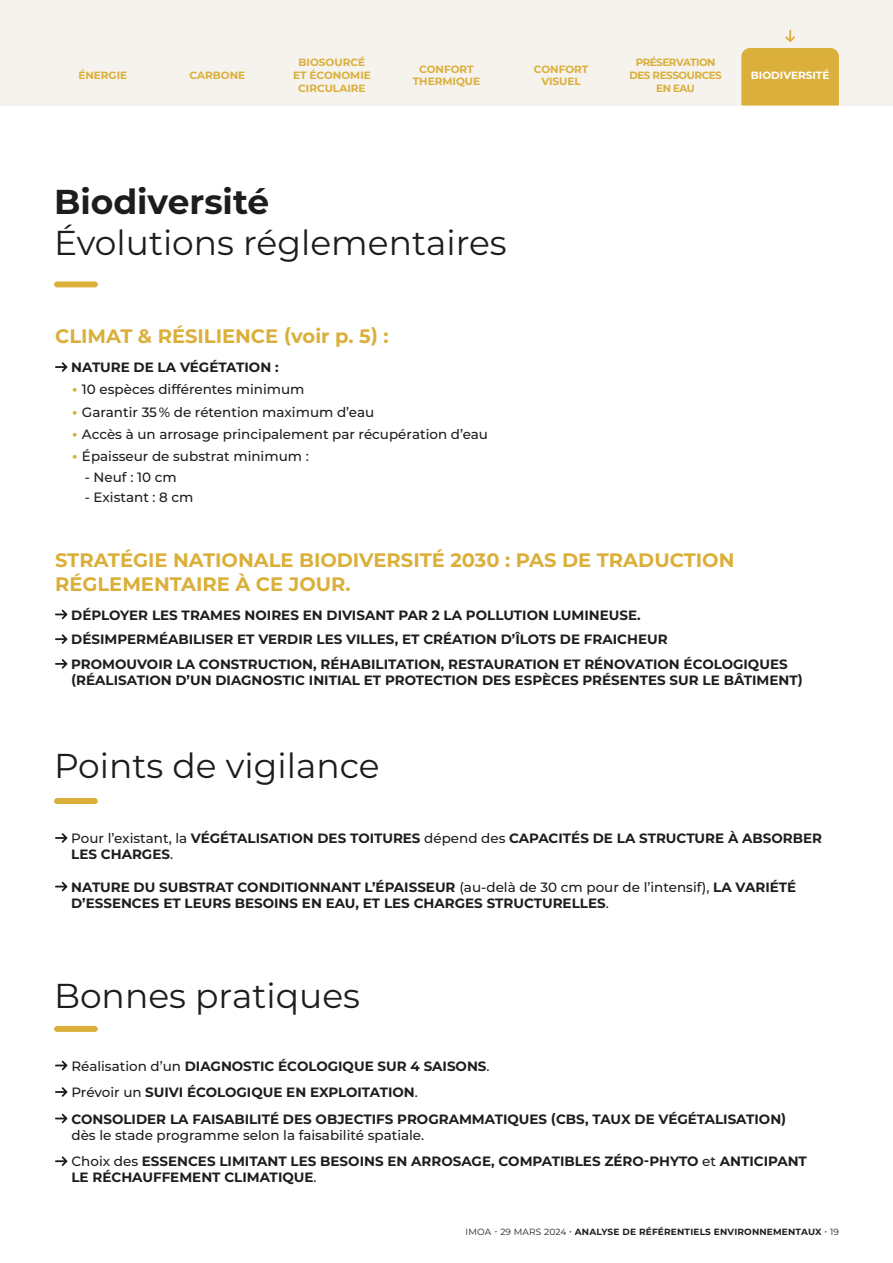
<style>
.page{position:relative;width:893px;height:1263px;background:#fff}
.page>*{position:absolute;margin:0;border:0;box-sizing:border-box;transform-origin:0 0}
.t1{font:34.5px "Montserrat";color:#1d1d1b}
.t2{font:700 34.5px "Montserrat";color:#1d1d1b}
.t3{font:700 19.5px/23.4px "Montserrat";color:#daaf3a}
.t4{font:700 13.5px/26.5px "Montserrat";color:#1d1d1b}
.t5{font:500 13.5px "Montserrat";color:#1d1d1b}
.t6{font:700 10.5px/12.6px "Montserrat";color:#daaf3a;text-align:center}
.t7{font:700 10.5px/12.6px "Montserrat";letter-spacing:-.04em;color:#daaf3a;text-align:center}
.t8{font:700 10.5px "Montserrat";color:#fff}
.t9{font:700 9px "Montserrat";letter-spacing:.02em;color:#1d1d1b}
.s1{font-weight:700;font-size:15px;color:#daaf3a}
.s2{font-weight:500}
.s3{font-weight:400}
</style>
<div class="page">
<svg style="left:55px;top:362px;width:12px;height:10px"></svg>
<svg style="left:55px;top:610px;width:12px;height:9px"></svg>
<svg style="left:55px;top:634px;width:12px;height:10px"></svg>
<svg style="left:55px;top:659px;width:12px;height:10px"></svg>
<div style="left:57px;top:281px;width:38px;height:6px;background:#daaf3a"></div>
<div style="left:0;top:0;width:893px;height:105px;background:#f6f2ed"></div>
<div style="left:741px;top:48px;width:98px;height:57px;background:#daaf3a"></div>
<svg style="left:785px;top:30px;width:10px;height:12px"></svg>
<div style="left:57px;top:798px;width:38px;height:6px;background:#daaf3a"></div>
<div style="left:57px;top:1026px;width:38px;height:6px;background:#daaf3a"></div>
<svg style="left:55px;top:833px;width:12px;height:10px"></svg>
<svg style="left:55px;top:882px;width:12px;height:9px"></svg>
<svg style="left:55px;top:1061px;width:12px;height:9px"></svg>
<svg style="left:55px;top:1087px;width:12px;height:10px"></svg>
<svg style="left:55px;top:1114px;width:12px;height:9px"></svg>
<svg style="left:55px;top:1156px;width:12px;height:10px"></svg>
<p class="t6" style="left:78px;top:69px;width:50px">ÉNERGIE</p>
<p class="t6" style="left:189px;top:69px;width:57px">CARBONE</p>
<p class="t6" style="left:293px;top:56px;width:79px">BIOSOURCÉ<br>ET ÉCONOMIE<br>CIRCULAIRE</p>
<p class="t6" style="left:413px;top:62px;width:69px">CONFORT<br>THERMIQUE</p>
<p class="t6" style="left:534px;top:62px;width:56px">CONFORT<br>VISUEL</p>
<p class="t7" style="left:629px;top:56px;width:94px">PRÉSERVATION<br>DES RESSOURCES<br>EN EAU</p>
<p class="t8" style="left:751px;top:68px;width:80px">BIODIVERSITÉ</p>
<h1 class="t2" style="left:54px;top:177px;width:217px">Biodiversité</h1>
<h1 class="t1" style="left:54px;top:219px;width:454px">Évolutions réglementaires</h1>
<h2 class="t3" style="left:55px;top:323px;width:335px">CLIMAT &amp; RÉSILIENCE (voir p. 5) :</h2>
<p class="t4" style="left:71px;top:353px;width:209px">NATURE DE LA VÉGÉTATION :</p>
<p class="t5" style="left:72px;top:380px;width:234px"><span class="s1">•</span> 10 espèces différentes minimum</p>
<p class="t5" style="left:72px;top:402px;width:304px"><span class="s1">•</span> Garantir 35 % de rétention maximum d’eau</p>
<p class="t5" style="left:72px;top:425px;width:417px"><span class="s1">•</span> Accès à un arrosage principalement par récupération d’eau</p>
<p class="t5" style="left:72px;top:447px;width:238px"><span class="s1">•</span> Épaisseur de substrat minimum :</p>
<p class="t5" style="left:85px;top:467px;width:93px">- Neuf : 10 cm</p>
<p class="t5" style="left:85px;top:488px;width:110px">- Existant : 8 cm</p>
<h2 class="t3" style="left:55px;top:547px;width:681px">STRATÉGIE NATIONALE BIODIVERSITÉ 2030 : PAS DE TRADUCTION<br>RÉGLEMENTAIRE À CE JOUR.</h2>
<p class="t4" style="left:71px;top:602px;width:718px;line-height:24.8px">DÉPLOYER LES TRAMES NOIRES EN DIVISANT PAR 2 LA POLLUTION LUMINEUSE.<br>DÉSIMPERMÉABILISER ET VERDIR LES VILLES, ET CRÉATION D’ÎLOTS DE FRAICHEUR<br>PROMOUVOIR LA CONSTRUCTION, RÉHABILITATION, RESTAURATION ET RÉNOVATION ÉCOLOGIQUES</p>
<p class="t4" style="left:71px;top:666px;width:733px">(RÉALISATION D’UN DIAGNOSTIC INITIAL ET PROTECTION DES ESPÈCES PRÉSENTES SUR LE BÂTIMENT)</p>
<h1 class="t1" style="left:54px;top:742px;width:327px">Points de vigilance</h1>
<p class="t4" style="left:71px;top:829px;width:752px;line-height:16.2px"><span class="s2">Pour l’existant, la</span> VÉGÉTALISATION DES TOITURES <span class="s2">dépend des</span> CAPACITÉS DE LA STRUCTURE À ABSORBER<br>LES CHARGES<span class="s2">.</span></p>
<p class="t4" style="left:71px;top:878px;width:727px;line-height:16.2px">NATURE DU SUBSTRAT CONDITIONNANT L’ÉPAISSEUR <span class="s2">(au-delà de 30 cm pour de l’intensif),</span> LA VARIÉTÉ<br>D’ESSENCES ET LEURS BESOINS EN EAU, ET LES CHARGES STRUCTURELLES<span class="s2">.</span></p>
<h1 class="t1" style="left:54px;top:972px;width:308px">Bonnes pratiques</h1>
<p class="t4" style="left:71px;top:1052px;width:716px"><span class="s2">Réalisation d’un</span> DIAGNOSTIC ÉCOLOGIQUE SUR 4 SAISONS<span class="s2">.<br>Prévoir un</span> SUIVI ÉCOLOGIQUE EN EXPLOITATION<span class="s2">.<br></span>CONSOLIDER LA FAISABILITÉ DES OBJECTIFS PROGRAMMATIQUES (CBS, TAUX DE VÉGÉTALISATION)</p>
<p class="t4" style="left:71px;top:1121px;width:737px"><span class="s2">dès le stade programme selon la faisabilité spatiale.<br>Choix des</span> ESSENCES LIMITANT LES BESOINS EN ARROSAGE, COMPATIBLES ZÉRO-PHYTO <span class="s2">et</span> ANTICIPANT</p>
<p class="t4" style="left:71px;top:1164px;width:247px">LE RÉCHAUFFEMENT CLIMATIQUE<span class="s2">.</span></p>
<p class="t9" style="left:465px;top:1225px;width:375px"><span class="s3">IMOA - 29 MARS 2024 •</span> ANALYSE DE RÉFÉRENTIELS ENVIRONNEMENTAUX <span class="s3">• 19</span></p>
</div>
